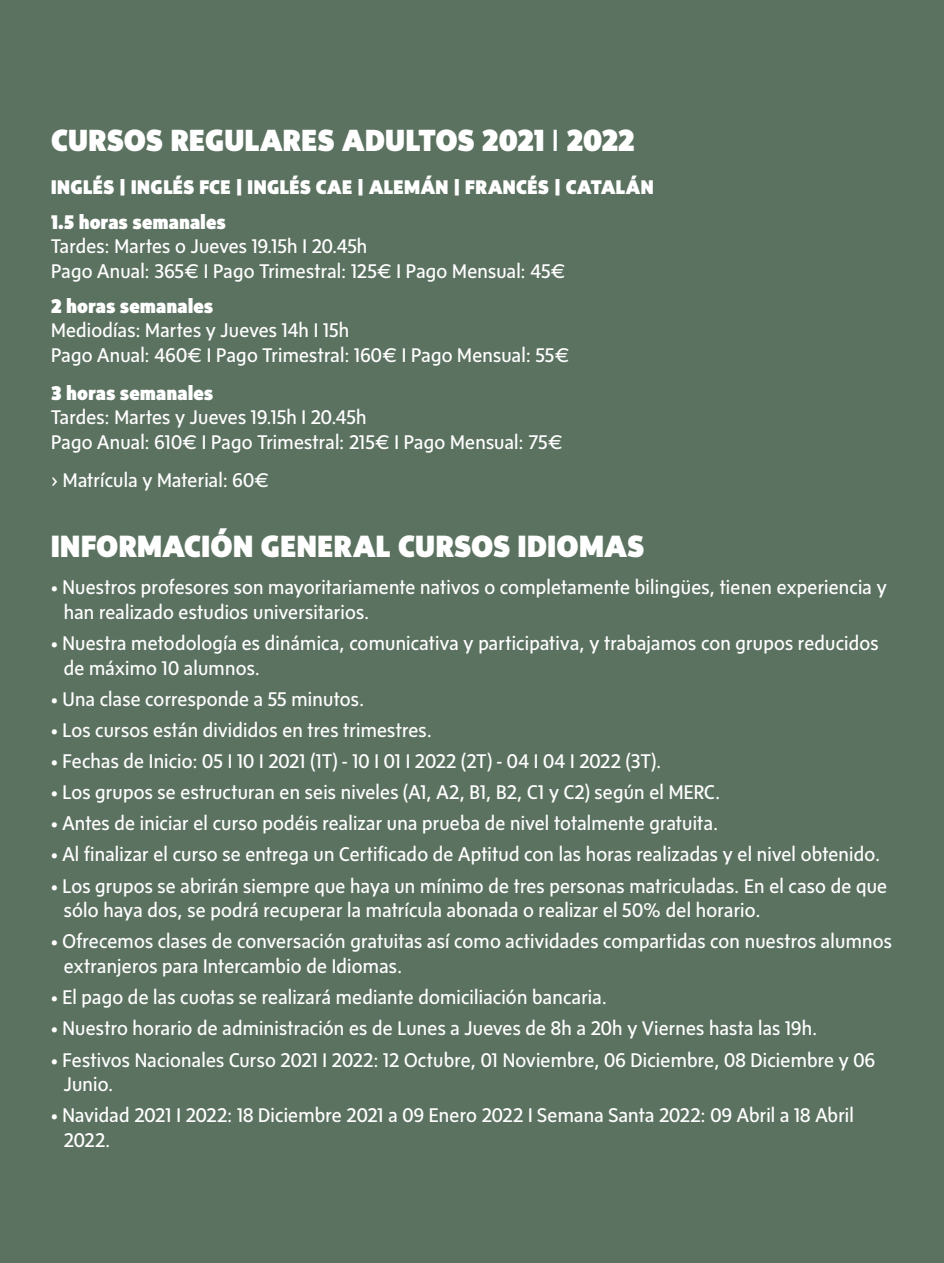
<style>
.page{position:relative;width:944px;height:1263px;background:#5c7261}
.page>*{position:absolute;margin:0;border:0;box-sizing:border-box;transform-origin:0 0}
.t1{font:900 31.5px "Sense";letter-spacing:.01em;color:#fff}
.t2{font:900 31.28px "Sense";letter-spacing:.005em;color:#fff}
.t3{font:20.25px/24.8px "Sense";letter-spacing:.01em;color:#fff}
.t4{font:900 20.25px/34.4px "Sense";letter-spacing:.02em;color:#fff}
.s1{font-weight:400}
</style>
<div class="page">
<h2 class="t2" style="left:51px;top:122px;width:585px">CURSOS REGULARES ADULTOS 2021 <span class="s1">I</span> 2022</h2>
<p class="t4" style="left:51px;top:170px;width:604px">INGLÉS | INGLÉS FCE | INGLÉS CAE | ALEMÁN | FRANCÉS | CATALÁN<br>1.5 horas semanales</p>
<p class="t3" style="left:51px;top:234px;width:516px">Tardes: Martes o Jueves 19.15h I 20.45h<br>Pago Anual: 365€ I Pago Trimestral: 125€ I Pago Mensual: 45€</p>
<p class="t4" style="left:51px;top:288px;width:164px">2 horas semanales</p>
<p class="t3" style="left:51px;top:318px;width:520px">Mediodías: Martes y Jueves 14h I 15h<br>Pago Anual: 460€ I Pago Trimestral: 160€ I Pago Mensual: 55€</p>
<p class="t4" style="left:51px;top:375px;width:164px">3 horas semanales</p>
<p class="t3" style="left:51px;top:405px;width:513px">Tardes: Martes y Jueves 19.15h I 20.45h<br>Pago Anual: 610€ I Pago Trimestral: 215€ I Pago Mensual: 75€</p>
<p class="t3" style="left:51px;top:467px;width:220px">› Matrícula y Material: 60€</p>
<h1 class="t1" style="left:51px;top:528px;width:595px">INFORMACIÓN GENERAL CURSOS IDIOMAS</h1>
<p class="t3" style="left:64px;top:574px;width:824px;text-indent:-13px">• Nuestros profesores son mayoritariamente nativos o completamente bilingües, tienen experiencia y han realizado estudios universitarios.</p>
<p class="t3" style="left:64px;top:630px;width:816px;text-indent:-13px">• Nuestra metodología es dinámica, comunicativa y participativa, y trabajamos con grupos reducidos de máximo 10 alumnos.</p>
<p class="t3" style="left:51px;top:686px;width:315px">• Una clase corresponde a 55 minutos.</p>
<p class="t3" style="left:51px;top:717px;width:382px">• Los cursos están divididos en tres trimestres.</p>
<p class="t3" style="left:51px;top:748px;width:612px">• Fechas de Inicio: 05 I 10 I 2021 (1T) - 10 I 01 I 2022 (2T) - 04 I 04 I 2022 (3T).</p>
<p class="t3" style="left:51px;top:779px;width:671px">• Los grupos se estructuran en seis niveles (A1, A2, B1, B2, C1 y C2) según el MERC.</p>
<p class="t3" style="left:51px;top:810px;width:669px">• Antes de iniciar el curso podéis realizar una prueba de nivel totalmente gratuita.</p>
<p class="t3" style="left:51px;top:842px;width:831px">• Al finalizar el curso se entrega un Certificado de Aptitud con las horas realizadas y el nivel obtenido.</p>
<p class="t3" style="left:64px;top:873px;width:825px;text-indent:-13px">• Los grupos se abrirán siempre que haya un mínimo de tres personas matriculadas. En el caso de que sólo haya dos, se podrá recuperar la matrícula abonada o realizar el 50% del horario.</p>
<p class="t3" style="left:64px;top:929px;width:830px;text-indent:-13px">• Ofrecemos clases de conversación gratuitas así como actividades compartidas con nuestros alumnos extranjeros para Intercambio de Idiomas.</p>
<p class="t3" style="left:51px;top:984px;width:557px">• El pago de las cuotas se realizará mediante domiciliación bancaria.</p>
<p class="t3" style="left:51px;top:1016px;width:768px">• Nuestro horario de administración es de Lunes a Jueves de 8h a 20h y Viernes hasta las 19h.</p>
<p class="t3" style="left:64px;top:1047px;width:813px;text-indent:-13px">• Festivos Nacionales Curso 2021 I 2022: 12 Octubre, 01 Noviembre, 06 Diciembre, 08 Diciembre y 06<br>Junio.</p>
<p class="t3" style="left:64px;top:1103px;width:792px;text-indent:-13px">• Navidad 2021 I 2022: 18 Diciembre 2021 a 09 Enero 2022 I Semana Santa 2022: 09 Abril a 18 Abril<br>2022.</p>
</div>
